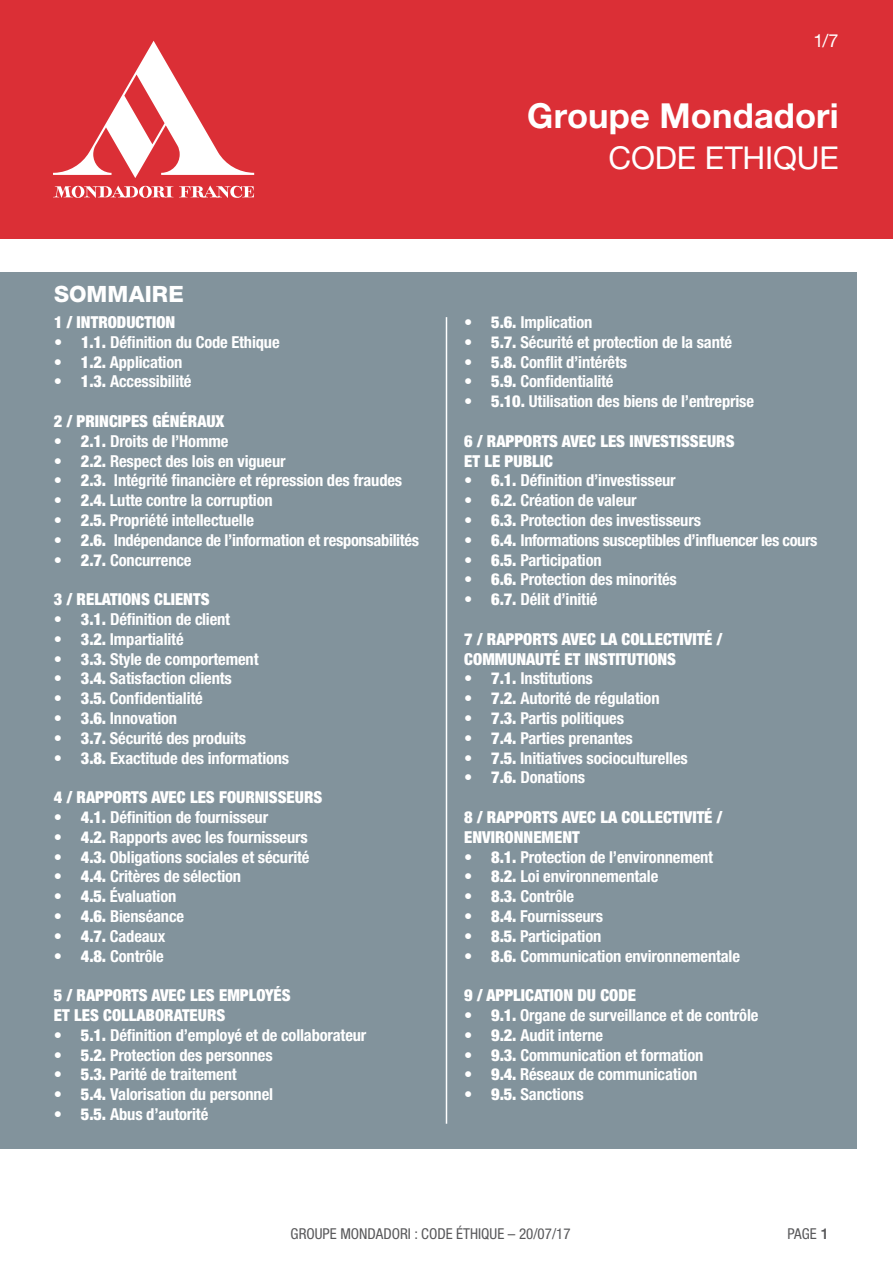
<style>
.page{position:relative;width:893px;height:1263px;background:#fff}
.page>*{position:absolute;margin:0;border:0;box-sizing:border-box;transform-origin:0 0}
.t1{font:700 34.5px "Helvetica Neue LT Std";letter-spacing:.005em;color:#fff}
.t2{font:31.5px "Helvetica Neue LT Std";letter-spacing:-.005em;color:#fff}
.t3{font:800 22.5px "Helvetica Neue LT Std";letter-spacing:.01em;color:#fff}
.t4{font:18px "Helvetica Neue LT Std";color:#fff}
.t5{font:700 condensed 16.5px "Helvetica Neue LT Std";letter-spacing:-.01em;color:#fff}
.t6{font:900 condensed 16.5px/19.8px "Helvetica Neue LT Std";color:#fff}
.t7{font:condensed 15px "Helvetica Neue LT Std";color:#58585a}
.s1{font-weight:900}
.s2{font-weight:500;font-stretch:normal}
</style>
<div class="page">
<div style="left:0;top:0;width:893px;height:239px;background:#db2f36"></div>
<svg style="left:53px;top:41px;width:201px;height:137px"></svg>
<svg style="left:179px;top:185px;width:75px;height:13px"></svg>
<svg style="left:53px;top:186px;width:120px;height:12px"></svg>
<div style="left:0;top:272px;width:857px;height:876px;background:#82939c"></div>
<hr style="left:446px;top:317px;width:1px;height:807px;background:#fff">
<p class="t4" style="left:813px;top:30px;width:27px">1/7</p>
<h1 class="t1" style="left:527px;top:95px;width:313px">Groupe Mondadori</h1>
<h2 class="t2" style="left:608px;top:139px;width:232px">CODE ETHIQUE</h2>
<h3 class="t3" style="left:54px;top:281px;width:131px">SOMMAIRE</h3>
<p class="t6" style="left:54px;top:312px;width:123px">1 / INTRODUCTION</p>
<p class="t5" style="left:54px;top:332px;width:227px"><span class="s1">• 1.1.</span> Définition du Code Ethique</p>
<p class="t5" style="left:54px;top:352px;width:130px"><span class="s1">• 1.2.</span> Application</p>
<p class="t5" style="left:54px;top:371px;width:139px"><span class="s1">• 1.3.</span> Accessibilité</p>
<p class="t6" style="left:54px;top:411px;width:172px">2 / PRINCIPES GÉNÉRAUX</p>
<p class="t5" style="left:54px;top:431px;width:176px"><span class="s1">• 2.1.</span> Droits de l’Homme</p>
<p class="t5" style="left:54px;top:451px;width:233px"><span class="s1">• 2.2.</span> Respect des lois en vigueur</p>
<p class="t5" style="left:54px;top:470px;width:350px"><span class="s1">• 2.3.</span> Intégrité financière et répression des fraudes</p>
<p class="t5" style="left:54px;top:490px;width:220px"><span class="s1">• 2.4.</span> Lutte contre la corruption</p>
<p class="t5" style="left:54px;top:510px;width:202px"><span class="s1">• 2.5.</span> Propriété intellectuelle</p>
<p class="t5" style="left:54px;top:530px;width:367px"><span class="s1">• 2.6.</span> Indépendance de l’information et responsabilités</p>
<p class="t5" style="left:54px;top:550px;width:139px"><span class="s1">• 2.7.</span> Concurrence</p>
<p class="t6" style="left:54px;top:589px;width:157px">3 / RELATIONS CLIENTS</p>
<p class="t5" style="left:54px;top:609px;width:178px"><span class="s1">• 3.1.</span> Définition de client</p>
<p class="t5" style="left:54px;top:629px;width:131px"><span class="s1">• 3.2.</span> Impartialité</p>
<p class="t5" style="left:54px;top:649px;width:206px"><span class="s1">• 3.3.</span> Style de comportement</p>
<p class="t5" style="left:54px;top:668px;width:179px"><span class="s1">• 3.4.</span> Satisfaction clients</p>
<p class="t5" style="left:54px;top:688px;width:150px"><span class="s1">• 3.5.</span> Confidentialité</p>
<p class="t5" style="left:54px;top:708px;width:125px"><span class="s1">• 3.6.</span> Innovation</p>
<p class="t5" style="left:54px;top:728px;width:194px"><span class="s1">• 3.7.</span> Sécurité des produits</p>
<p class="t5" style="left:54px;top:748px;width:237px"><span class="s1">• 3.8.</span> Exactitude des informations</p>
<p class="t6" style="left:54px;top:787px;width:270px">4 / RAPPORTS AVEC LES FOURNISSEURS</p>
<p class="t5" style="left:54px;top:807px;width:216px"><span class="s1">• 4.1.</span> Définition de fournisseur</p>
<p class="t5" style="left:54px;top:827px;width:255px"><span class="s1">• 4.2.</span> Rapports avec les fournisseurs</p>
<p class="t5" style="left:54px;top:847px;width:257px"><span class="s1">• 4.3.</span> Obligations sociales et sécurité</p>
<p class="t5" style="left:54px;top:866px;width:189px"><span class="s1">• 4.4.</span> Critères de sélection</p>
<p class="t5" style="left:54px;top:886px;width:124px"><span class="s1">• 4.5.</span> Évaluation</p>
<p class="t5" style="left:54px;top:906px;width:132px"><span class="s1">• 4.6.</span> Bienséance</p>
<p class="t5" style="left:54px;top:926px;width:113px"><span class="s1">• 4.7.</span> Cadeaux</p>
<p class="t5" style="left:54px;top:946px;width:111px"><span class="s1">• 4.8.</span> Contrôle</p>
<p class="t6" style="left:54px;top:985px;width:238px">5 / RAPPORTS AVEC LES EMPLOYÉS<br>ET LES COLLABORATEURS</p>
<p class="t5" style="left:54px;top:1025px;width:314px"><span class="s1">• 5.1.</span> Définition d’employé et de collaborateur</p>
<p class="t5" style="left:54px;top:1045px;width:220px"><span class="s1">• 5.2.</span> Protection des personnes</p>
<p class="t5" style="left:54px;top:1064px;width:184px"><span class="s1">• 5.3.</span> Parité de traitement</p>
<p class="t5" style="left:54px;top:1084px;width:221px"><span class="s1">• 5.4.</span> Valorisation du personnel</p>
<p class="t5" style="left:54px;top:1104px;width:156px"><span class="s1">• 5.5.</span> Abus d’autorité</p>
<p class="t5" style="left:464px;top:312px;width:130px"><span class="s1">• 5.6.</span> Implication</p>
<p class="t5" style="left:464px;top:332px;width:269px"><span class="s1">• 5.7.</span> Sécurité et protection de la santé</p>
<p class="t5" style="left:464px;top:352px;width:164px"><span class="s1">• 5.8.</span> Conflit d’intérêts</p>
<p class="t5" style="left:464px;top:371px;width:151px"><span class="s1">• 5.9.</span> Confidentialité</p>
<p class="t5" style="left:464px;top:391px;width:291px"><span class="s1">• 5.10.</span> Utilisation des biens de l’entreprise</p>
<p class="t6" style="left:464px;top:431px;width:272px">6 / RAPPORTS AVEC LES INVESTISSEURS<br>ET LE PUBLIC</p>
<p class="t5" style="left:464px;top:470px;width:213px"><span class="s1">• 6.1.</span> Définition d’investisseur</p>
<p class="t5" style="left:464px;top:490px;width:174px"><span class="s1">• 6.2.</span> Création de valeur</p>
<p class="t5" style="left:464px;top:510px;width:238px"><span class="s1">• 6.3.</span> Protection des investisseurs</p>
<p class="t5" style="left:464px;top:530px;width:355px"><span class="s1">• 6.4.</span> Informations susceptibles d’influencer les cours</p>
<p class="t5" style="left:464px;top:550px;width:139px"><span class="s1">• 6.5.</span> Participation</p>
<p class="t5" style="left:464px;top:569px;width:214px"><span class="s1">• 6.6.</span> Protection des minorités</p>
<p class="t5" style="left:464px;top:589px;width:135px"><span class="s1">• 6.7.</span> Délit d’initié</p>
<p class="t6" style="left:464px;top:629px;width:260px">7 / RAPPORTS AVEC LA COLLECTIVITÉ /<br>COMMUNAUTÉ ET INSTITUTIONS</p>
<p class="t5" style="left:464px;top:668px;width:130px"><span class="s1">• 7.1.</span> Institutions</p>
<p class="t5" style="left:464px;top:688px;width:197px"><span class="s1">• 7.2.</span> Autorité de régulation</p>
<p class="t5" style="left:464px;top:708px;width:161px"><span class="s1">• 7.3.</span> Partis politiques</p>
<p class="t5" style="left:464px;top:728px;width:170px"><span class="s1">• 7.4.</span> Parties prenantes</p>
<p class="t5" style="left:464px;top:748px;width:225px"><span class="s1">• 7.5.</span> Initiatives socioculturelles</p>
<p class="t5" style="left:464px;top:767px;width:122px"><span class="s1">• 7.6.</span> Donations</p>
<p class="t6" style="left:464px;top:807px;width:260px">8 / RAPPORTS AVEC LA COLLECTIVITÉ /<br>ENVIRONNEMENT</p>
<p class="t5" style="left:464px;top:847px;width:250px"><span class="s1">• 8.1.</span> Protection de l’environnement</p>
<p class="t5" style="left:464px;top:866px;width:196px"><span class="s1">• 8.2.</span> Loi environnementale</p>
<p class="t5" style="left:464px;top:886px;width:111px"><span class="s1">• 8.3.</span> Contrôle</p>
<p class="t5" style="left:464px;top:906px;width:140px"><span class="s1">• 8.4.</span> Fournisseurs</p>
<p class="t5" style="left:464px;top:926px;width:139px"><span class="s1">• 8.5.</span> Participation</p>
<p class="t5" style="left:464px;top:946px;width:277px"><span class="s1">• 8.6.</span> Communication environnementale</p>
<p class="t6" style="left:464px;top:985px;width:173px">9 / APPLICATION DU CODE</p>
<p class="t5" style="left:464px;top:1005px;width:296px"><span class="s1">• 9.1.</span> Organe de surveillance et de contrôle</p>
<p class="t5" style="left:464px;top:1025px;width:140px"><span class="s1">• 9.2.</span> Audit interne</p>
<p class="t5" style="left:464px;top:1045px;width:241px"><span class="s1">• 9.3.</span> Communication et formation</p>
<p class="t5" style="left:464px;top:1064px;width:235px"><span class="s1">• 9.4.</span> Réseaux de communication</p>
<p class="t5" style="left:464px;top:1084px;width:121px"><span class="s1">• 9.5.</span> Sanctions</p>
<p class="t7" style="left:291px;top:1224px;width:281px">GROUPE MONDADORI : CODE ÉTHIQUE – 20/07/17</p>
<p class="t7" style="left:787px;top:1224px;width:43px">PAGE <span class="s2">1</span></p>
</div>
